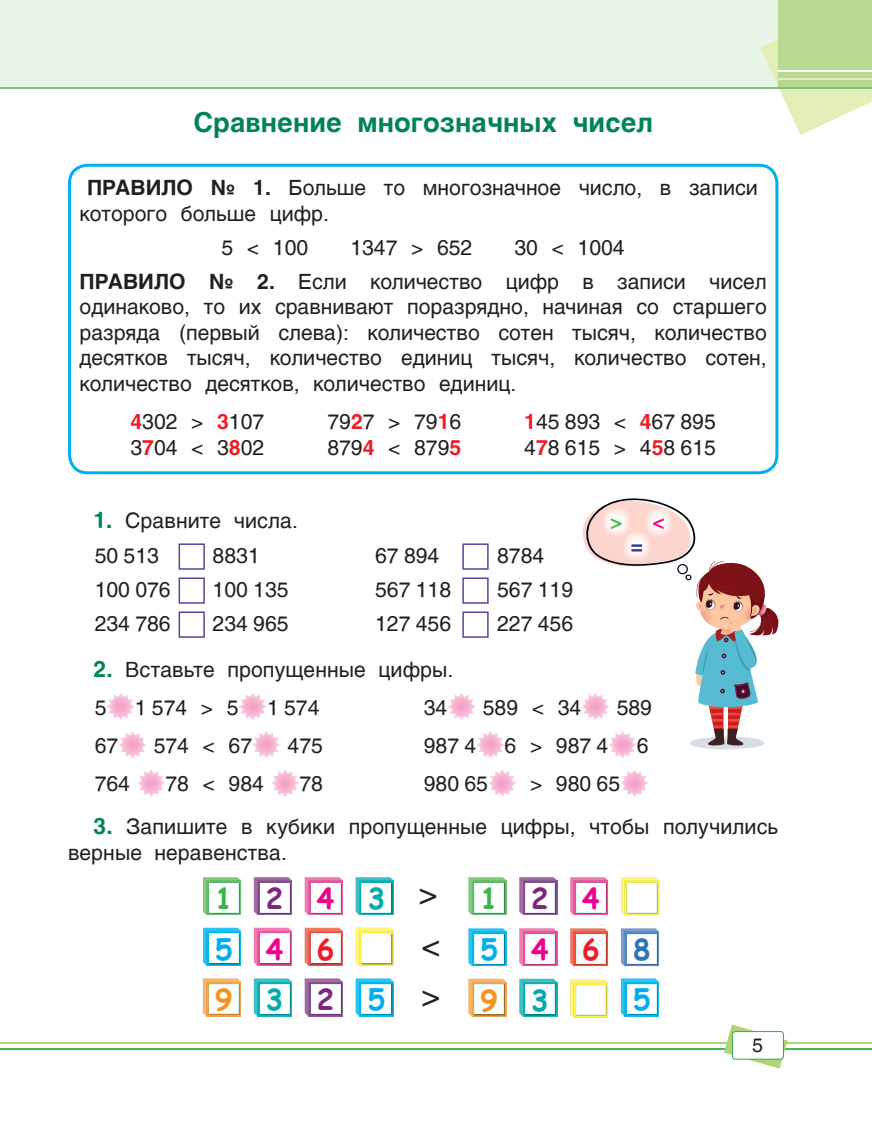
<style>
.page{position:relative;width:872px;height:1140px;background:#fff}
.page>*{position:absolute;margin:0;border:0;box-sizing:border-box;transform-origin:0 0}
.t1{font:33px "Helios New";color:#231f20}
.t2{font:700 28.5px "Comic Sans MS";color:#00aeef}
.t3{font:700 28.5px "Comic Sans MS";color:#f7931d}
.t4{font:700 28.5px "Comic Sans MS";color:#3ab54a}
.t5{font:700 28.5px "Comic Sans MS";color:#00aaad}
.t6{font:700 28.5px "Comic Sans MS";color:#ed028c}
.t7{font:700 28.5px "Comic Sans MS";color:#ee1b2d}
.t8{font:700 27px "Helios New";letter-spacing:.005em;color:#008454}
.t9{font:21px/25.5px "Helios New";color:#231f20}
.t10{font:19.5px "Helios New";color:#231f20}
.s1{font-weight:700}
.s2{font-weight:700;color:#ee1d23}
.s3{font-weight:700;font-size:22.5px;color:#008454}
.s4{color:#ed028c}
.s5{color:#7f277f}
.s6{color:#ee1b2d}
.s7{color:#2e76bc}
.s8{color:#00aaad}
.s9{color:#00aeef}
</style>
<div class="page">
<hr style="left:0;top:1048px;width:872px;height:2px;background:#49b857">
<hr style="left:0;top:1042px;width:872px;height:1px;background:#aed475">
<div style="left:0;top:0;width:872px;height:88px;background:#e9f4e8"></div>
<svg style="left:760px;top:39px;width:112px;height:96px"></svg>
<div style="left:778px;top:0;width:94px;height:88px;background:#b7d992"></div>
<hr style="left:778px;top:70px;width:94px;height:2px;background:#fff">
<hr style="left:778px;top:78px;width:94px;height:2px;background:#e6eeb8">
<hr style="left:0;top:87px;width:872px;height:1px;background:#77c479">
<svg style="left:724px;top:1024px;width:63px;height:44px"></svg>
<svg style="left:68px;top:164px;width:710px;height:310px"></svg>
<svg style="left:468px;top:877px;width:38px;height:38px"></svg>
<svg style="left:519px;top:877px;width:38px;height:38px"></svg>
<svg style="left:203px;top:877px;width:38px;height:38px"></svg>
<svg style="left:254px;top:877px;width:38px;height:38px"></svg>
<svg style="left:355px;top:877px;width:39px;height:38px"></svg>
<svg style="left:519px;top:978px;width:38px;height:38px"></svg>
<svg style="left:305px;top:877px;width:38px;height:38px"></svg>
<svg style="left:570px;top:877px;width:38px;height:38px"></svg>
<svg style="left:519px;top:928px;width:38px;height:38px"></svg>
<svg style="left:621px;top:877px;width:38px;height:38px"></svg>
<svg style="left:570px;top:979px;width:38px;height:38px"></svg>
<svg style="left:468px;top:928px;width:38px;height:38px"></svg>
<svg style="left:621px;top:978px;width:38px;height:38px"></svg>
<svg style="left:570px;top:928px;width:38px;height:38px"></svg>
<svg style="left:355px;top:927px;width:39px;height:38px"></svg>
<svg style="left:254px;top:927px;width:38px;height:38px"></svg>
<svg style="left:203px;top:927px;width:38px;height:38px"></svg>
<svg style="left:305px;top:927px;width:38px;height:38px"></svg>
<svg style="left:621px;top:928px;width:38px;height:38px"></svg>
<svg style="left:468px;top:978px;width:38px;height:38px"></svg>
<svg style="left:305px;top:978px;width:38px;height:38px"></svg>
<svg style="left:254px;top:978px;width:38px;height:38px"></svg>
<svg style="left:355px;top:978px;width:39px;height:38px"></svg>
<svg style="left:203px;top:978px;width:38px;height:38px"></svg>
<svg style="left:179px;top:543px;width:26px;height:26px"></svg>
<svg style="left:462px;top:543px;width:26px;height:26px"></svg>
<svg style="left:179px;top:577px;width:26px;height:27px"></svg>
<svg style="left:462px;top:577px;width:26px;height:27px"></svg>
<svg style="left:179px;top:611px;width:26px;height:27px"></svg>
<svg style="left:462px;top:611px;width:26px;height:27px"></svg>
<img style="left:107px;top:693px;width:28px;height:27px">
<img style="left:239px;top:693px;width:28px;height:27px">
<img style="left:448px;top:693px;width:28px;height:27px">
<img style="left:119px;top:731px;width:27px;height:28px">
<img style="left:252px;top:731px;width:28px;height:28px">
<img style="left:477px;top:731px;width:27px;height:28px">
<img style="left:610px;top:749px;width:25px;height:10px">
<img style="left:137px;top:769px;width:28px;height:28px">
<img style="left:271px;top:769px;width:28px;height:28px">
<img style="left:488px;top:769px;width:28px;height:28px">
<img style="left:620px;top:769px;width:28px;height:28px">
<svg style="left:582px;top:498px;width:196px;height:251px"></svg>
<p class="t8" style="left:193px;top:106px;width:461px">Сравнение многозначных чисел</p>
<p class="t9" style="left:80px;top:175px;width:679px;text-indent:7px"><span class="s1">ПРАВИЛО № 1.</span> Больше то многозначное число, в записи которого больше цифр.</p>
<p class="t9" style="left:222px;top:234px;width:88px">5 &lt; 100</p>
<p class="t9" style="left:350px;top:234px;width:124px">1347 &gt; 652</p>
<p class="t9" style="left:80px;top:230px;width:689px;line-height:34px;text-indent:435px">30 &lt; 1004<br><span class="s1">ПРАВИЛО № 2.</span> Если количество цифр в записи чисел</p>
<p class="t9" style="left:80px;top:294px;width:689px;text-align:justify">одинаково, то их сравнивают поразрядно, начиная со старшего разряда (первый слева): количество сотен тысяч, количество десятков тысяч, количество единиц тысяч, количество сотен, количество десятков, количество единиц.</p>
<p class="t9" style="left:130px;top:408px;width:135px"><span class="s2">4</span>302 &gt; <span class="s2">3</span>107</p>
<p class="t9" style="left:327px;top:408px;width:135px">79<span class="s2">2</span>7 &gt; 79<span class="s2">1</span>6</p>
<p class="t9" style="left:524px;top:408px;width:193px"><span class="s2">1</span>45 893 &lt; <span class="s2">4</span>67 895</p>
<p class="t9" style="left:130px;top:434px;width:135px">3<span class="s2">7</span>04 &lt; 3<span class="s2">8</span>02</p>
<p class="t9" style="left:327px;top:434px;width:135px">879<span class="s2">4</span> &lt; 879<span class="s2">5</span></p>
<p class="t9" style="left:524px;top:434px;width:193px">4<span class="s2">7</span>8 615 &gt; 4<span class="s2">5</span>8 615</p>
<p class="t9" style="left:94px;top:502px;width:206px;line-height:35.5px"><span class="s3">1.</span> Сравните числа.<br>50 513</p>
<p class="t9" style="left:213px;top:543px;width:49px">8831</p>
<p class="t9" style="left:375px;top:543px;width:66px">67 894</p>
<p class="t9" style="left:497px;top:543px;width:49px">8784</p>
<p class="t9" style="left:95px;top:577px;width:78px">100 076</p>
<p class="t9" style="left:213px;top:577px;width:78px">100 135</p>
<p class="t9" style="left:375px;top:577px;width:78px">567 118</p>
<p class="t9" style="left:497px;top:577px;width:78px">567 119</p>
<p class="t9" style="left:95px;top:611px;width:78px">234 786</p>
<p class="t9" style="left:213px;top:611px;width:78px">234 965</p>
<p class="t9" style="left:375px;top:611px;width:78px">127 456</p>
<p class="t9" style="left:497px;top:611px;width:78px">227 456</p>
<p class="t9" style="left:94px;top:650px;width:361px;line-height:38px"><span class="s3">2.</span> Вставьте пропущенные цифры.<br>5</p>
<p class="t9" style="left:135px;top:694px;width:105px">1 574 &gt; 5</p>
<p class="t9" style="left:267px;top:694px;width:54px">1 574</p>
<p class="t9" style="left:424px;top:694px;width:25px">34</p>
<p class="t9" style="left:483px;top:694px;width:100px">589 &lt; 34</p>
<p class="t9" style="left:616px;top:694px;width:37px">589</p>
<p class="t9" style="left:95px;top:732px;width:25px">67</p>
<p class="t9" style="left:154px;top:732px;width:100px">574 &lt; 67</p>
<p class="t9" style="left:287px;top:732px;width:37px">475</p>
<p class="t9" style="left:424px;top:732px;width:54px">987 4</p>
<p class="t9" style="left:504px;top:732px;width:105px">6 &gt; 987 4</p>
<p class="t9" style="left:637px;top:732px;width:13px">6</p>
<p class="t9" style="left:95px;top:771px;width:37px">764</p>
<p class="t9" style="left:165px;top:771px;width:100px">78 &lt; 984</p>
<p class="t9" style="left:299px;top:771px;width:25px">78</p>
<p class="t9" style="left:424px;top:771px;width:66px">980 65</p>
<p class="t9" style="left:530px;top:771px;width:92px">&gt; 980 65</p>
<p class="t9" style="left:68px;top:814px;width:712px;text-indent:26px"><span class="s3">3.</span> Запишите в кубики пропущенные цифры, чтобы получились верные неравенства.</p>
<h2 class="t6" style="left:317px;top:877px;width:19px">4</h2>
<h2 class="t6" style="left:582px;top:877px;width:19px">4</h2>
<h2 class="t2" style="left:480px;top:928px;width:70px">5 <span class="s4">4</span></h2>
<h2 class="t4" style="left:215px;top:877px;width:70px">1 <span class="s5">2</span></h2>
<h2 class="t5" style="left:368px;top:877px;width:19px">3</h2>
<h2 class="t4" style="left:480px;top:877px;width:70px">1 <span class="s5">2</span></h2>
<h1 class="t1" style="left:418px;top:873px;width:21px">&gt;</h1>
<h2 class="t2" style="left:215px;top:928px;width:121px">5<span class="s4">4</span><span class="s6">6</span></h2>
<h2 class="t7" style="left:582px;top:928px;width:70px">6 <span class="s7">8</span></h2>
<h2 class="t3" style="left:215px;top:979px;width:171px">9<span class="s8">3</span><span class="s5">2</span><span class="s9">5</span></h2>
<h2 class="t3" style="left:480px;top:979px;width:19px">9</h2>
<h1 class="t1" style="left:421px;top:926px;width:21px">&lt;</h1>
<h2 class="t2" style="left:633px;top:979px;width:19px">5</h2>
<h2 class="t5" style="left:531px;top:979px;width:19px">3</h2>
<h1 class="t1" style="left:421px;top:975px;width:21px">&gt;</h1>
<p class="t10" style="left:752px;top:1034px;width:12px">5</p>
</div>
